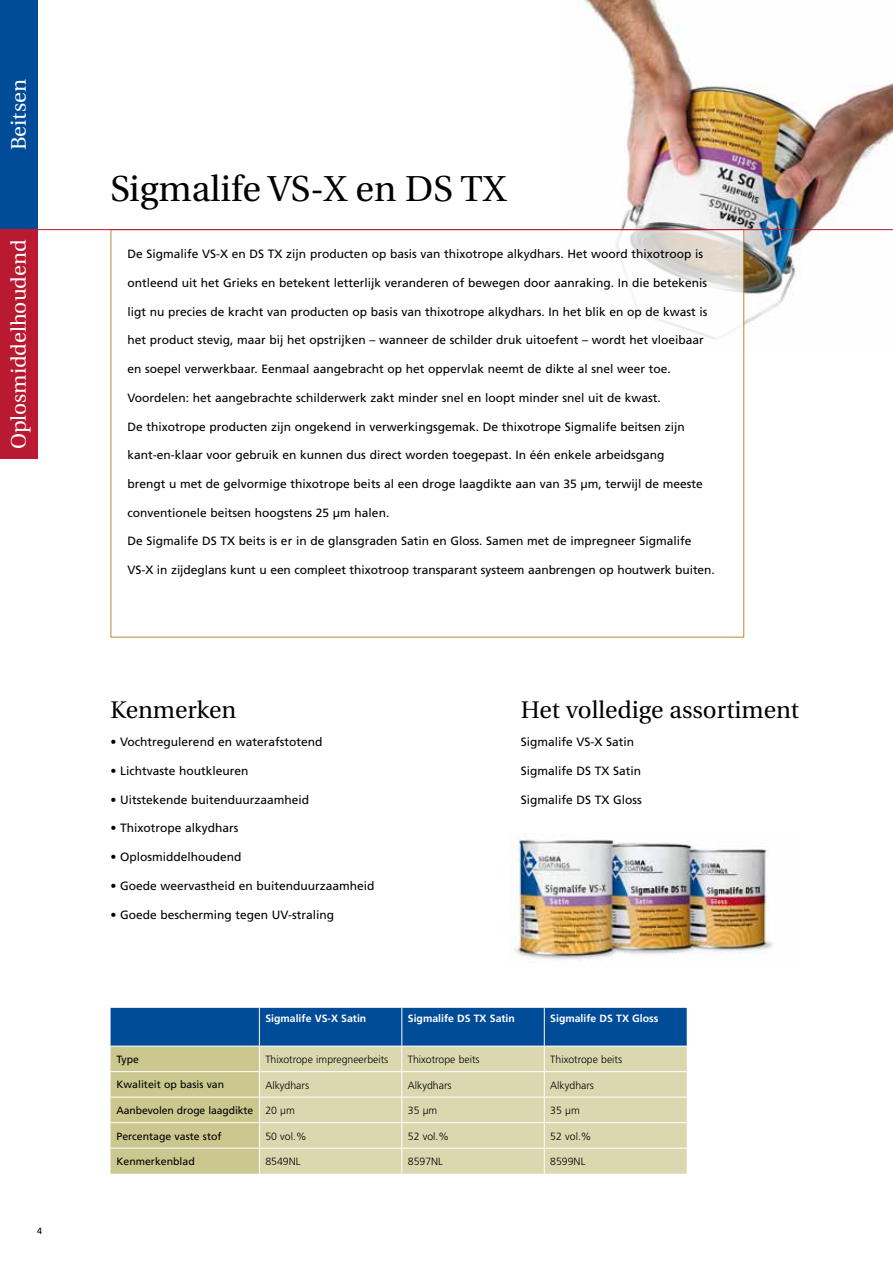
<style>
.page{position:relative;width:893px;height:1263px;background:#fff}
.page>*{position:absolute;margin:0;border:0;box-sizing:border-box;transform-origin:0 0}
.t1{font:36px "Utopia";color:#000}
.t2{font:24px "Utopia";color:#000}
.t3{font:21px "Utopia";color:#fff}
.t4{font:12px "Frutiger";color:#000}
.t5{font:300 10.5px "Frutiger";color:#000}
.t6{font:10.5px "Frutiger";color:#000}
.t7{font:700 10.5px "Frutiger";color:#fff}
.t8{font:9px "Frutiger";color:#000}
.s1{font-weight:300}
</style>
<div class="page">
<img style="left:577px;top:0;width:316px;height:353px">
<div style="left:111px;top:229px;width:633px;height:408px;background:#fff"></div>
<svg style="left:111px;top:1008px;width:576px;height:166px;background:#a7b6a7"></svg>
<hr style="left:0;top:229px;width:893px;height:1px;background:#b91931">
<img style="left:511px;top:833px;width:262px;height:127px">
<div style="left:0;top:0;width:37px;height:230px;background:#004c99"></div>
<div style="left:0;top:230px;width:37px;height:229px;background:#b91931"></div>
<h3 class="t3" style="left:7px;top:150px;width:72px;rotate:-90deg">Beitsen</h3>
<h3 class="t3" style="left:7px;top:449px;width:211px;rotate:-90deg">Oplosmiddelhoudend</h3>
<p class="t8" style="left:37px;top:1226px;width:6px">4</p>
<h1 class="t1" style="left:111px;top:169px;width:397px">Sigmalife VS-X en DS TX</h1>
<p class="t4" style="left:128px;top:247px;width:577px">De Sigmalife VS-X en DS TX zijn producten op basis van thixotrope alkydhars. Het woord thixotroop is</p>
<p class="t4" style="left:128px;top:276px;width:581px">ontleend uit het Grieks en betekent letterlijk veranderen of bewegen door aanraking. In die betekenis</p>
<p class="t4" style="left:128px;top:304px;width:581px">ligt nu precies de kracht van producten op basis van thixotrope alkydhars. In het blik en op de kwast is</p>
<p class="t4" style="left:128px;top:333px;width:578px">het product stevig, maar bij het opstrijken – wanneer de schilder druk uitoefent – wordt het vloeibaar</p>
<p class="t4" style="left:128px;top:362px;width:545px">en soepel verwerkbaar. Eenmaal aangebracht op het oppervlak neemt de dikte al snel weer toe.</p>
<p class="t4" style="left:128px;top:391px;width:535px">Voordelen: het aangebrachte schilderwerk zakt minder snel en loopt minder snel uit de kwast.</p>
<p class="t4" style="left:128px;top:419px;width:559px">De thixotrope producten zijn ongekend in verwerkingsgemak. De thixotrope Sigmalife beitsen zijn</p>
<p class="t4" style="left:128px;top:448px;width:538px">kant-en-klaar voor gebruik en kunnen dus direct worden toegepast. In één enkele arbeidsgang</p>
<p class="t4" style="left:128px;top:477px;width:577px">brengt u met de gelvormige thixotrope beits al een droge laagdikte aan van 35 µm, terwijl de meeste</p>
<p class="t4" style="left:128px;top:505px;width:263px">conventionele beitsen hoogstens 25 µm halen.</p>
<p class="t4" style="left:128px;top:534px;width:565px">De Sigmalife DS TX beits is er in de glansgraden Satin en Gloss. Samen met de impregneer Sigmalife</p>
<p class="t4" style="left:128px;top:563px;width:589px">VS-X in zijdeglans kunt u een compleet thixotroop transparant systeem aanbrengen op houtwerk buiten.</p>
<h2 class="t2" style="left:111px;top:696px;width:127px">Kenmerken</h2>
<h2 class="t2" style="left:521px;top:696px;width:280px">Het volledige assortiment</h2>
<p class="t4" style="left:521px;top:735px;width:115px">Sigmalife VS-X Satin</p>
<p class="t4" style="left:521px;top:764px;width:122px">Sigmalife DS TX Satin</p>
<p class="t4" style="left:521px;top:792px;width:123px">Sigmalife DS TX Gloss</p>
<p class="t4" style="left:111px;top:735px;width:213px">• Vochtregulerend en waterafstotend</p>
<p class="t4" style="left:111px;top:764px;width:140px">• Lichtvaste houtkleuren</p>
<p class="t4" style="left:111px;top:792px;width:200px">• Uitstekende buitenduurzaamheid</p>
<p class="t4" style="left:111px;top:821px;width:130px">• Thixotrope alkydhars</p>
<p class="t4" style="left:111px;top:850px;width:133px">• Oplosmiddelhoudend</p>
<p class="t4" style="left:111px;top:879px;width:266px">• Goede weervastheid en buitenduurzaamheid</p>
<p class="t4" style="left:111px;top:907px;width:225px">• Goede bescherming tegen UV-straling</p>
<p class="t7" style="left:265px;top:1012px;width:102px">Sigmalife VS-X Satin</p>
<p class="t7" style="left:408px;top:1012px;width:109px">Sigmalife DS TX Satin</p>
<p class="t7" style="left:550px;top:1012px;width:110px">Sigmalife DS TX Gloss</p>
<p class="t6" style="left:117px;top:1053px;width:24px">Type</p>
<p class="t5" style="left:265px;top:1053px;width:125px">Thixotrope impregneerbeits</p>
<p class="t5" style="left:408px;top:1053px;width:73px">Thixotrope beits</p>
<p class="t5" style="left:550px;top:1053px;width:73px">Thixotrope beits</p>
<p class="t6" style="left:117px;top:1079px;width:109px">Kwaliteit op basis van</p>
<p class="t5" style="left:265px;top:1079px;width:45px">Alkydhars</p>
<p class="t5" style="left:408px;top:1079px;width:45px">Alkydhars</p>
<p class="t5" style="left:550px;top:1079px;width:45px">Alkydhars</p>
<p class="t6" style="left:117px;top:1104px;width:180px">Aanbevolen droge laagdikte <span class="s1">20 µm</span></p>
<p class="t5" style="left:408px;top:1104px;width:31px">35 µm</p>
<p class="t5" style="left:550px;top:1104px;width:31px">35 µm</p>
<p class="t6" style="left:117px;top:1130px;width:107px">Percentage vaste stof</p>
<p class="t5" style="left:265px;top:1130px;width:43px">50 vol.%</p>
<p class="t5" style="left:408px;top:1130px;width:43px">52 vol.%</p>
<p class="t5" style="left:550px;top:1130px;width:43px">52 vol.%</p>
<p class="t6" style="left:117px;top:1155px;width:80px">Kenmerkenblad</p>
<p class="t5" style="left:265px;top:1156px;width:37px">8549NL</p>
<p class="t5" style="left:408px;top:1156px;width:37px">8597NL</p>
<p class="t5" style="left:550px;top:1156px;width:37px">8599NL</p>
</div>
